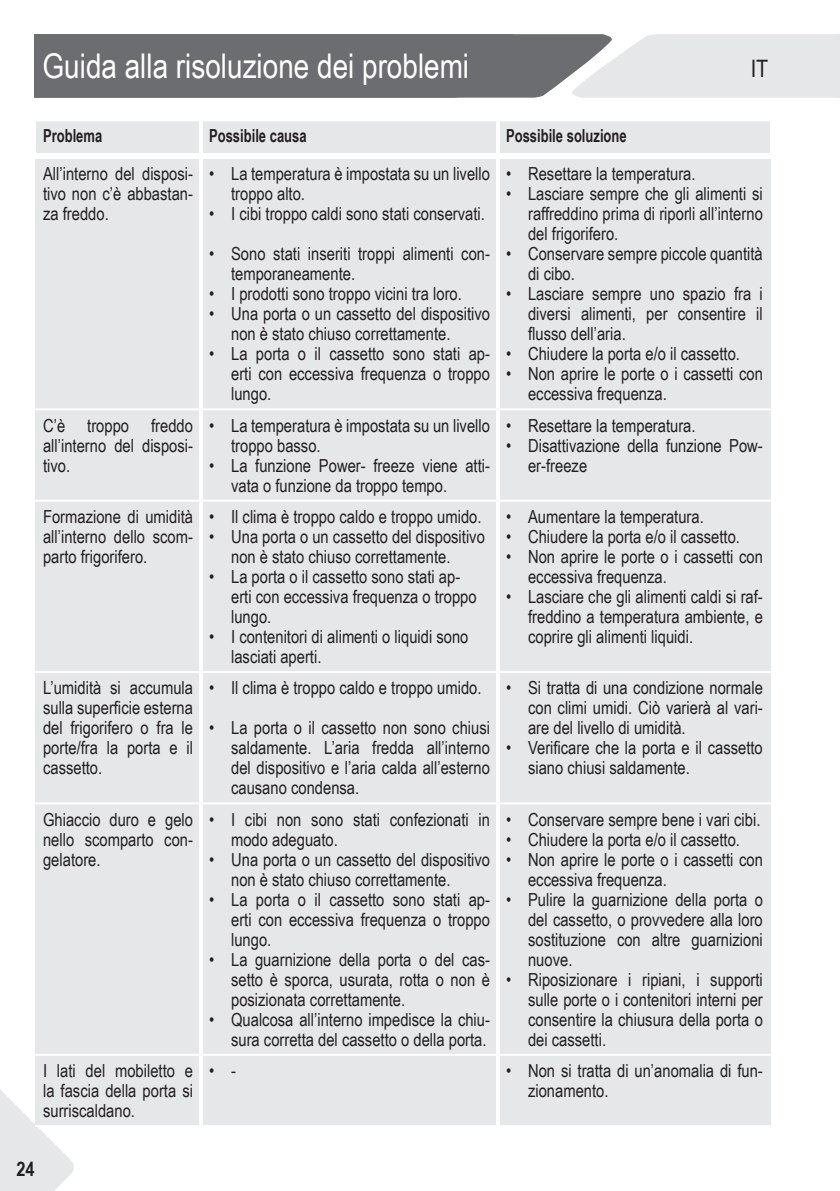
<style>
.page{position:relative;width:840px;height:1191px;background:#fff}
.page>*{position:absolute;margin:0;border:0;box-sizing:border-box;transform-origin:0 0}
.t1{font:34px "Arial Narrow";color:#fff}
.t2{font:24px "Arial Narrow";color:#231f20}
.t3{font:700 20px "Arial Narrow";color:#231f20}
.fließtext{font:18px/20px "Arial Narrow";color:#231f20}
.fließtext_eng{font:700 18px "Arial Narrow";color:#231f20;scale:.88 1}
</style>
<div class="page">
<svg style="left:0;top:1090px;width:74px;height:101px"></svg>
<svg style="left:34px;top:34px;width:805px;height:64px;background:#949597"></svg>
<div style="left:35px;top:121px;width:735px;height:1004px;background:#e6e7e9"></div>
<hr style="left:199px;top:159px;width:4px;height:249px;background:#fff">
<svg style="left:495px;top:159px;width:4px;height:249px"></svg>
<hr style="left:199px;top:410px;width:4px;height:90px;background:#fff">
<svg style="left:495px;top:410px;width:4px;height:90px"></svg>
<hr style="left:199px;top:502px;width:4px;height:169px;background:#fff">
<svg style="left:495px;top:502px;width:4px;height:169px"></svg>
<hr style="left:199px;top:673px;width:4px;height:129px;background:#fff">
<svg style="left:495px;top:673px;width:4px;height:129px"></svg>
<hr style="left:199px;top:804px;width:4px;height:249px;background:#fff">
<svg style="left:495px;top:804px;width:4px;height:249px"></svg>
<hr style="left:199px;top:1055px;width:4px;height:70px;background:#fff">
<svg style="left:495px;top:1055px;width:4px;height:70px"></svg>
<hr style="left:34px;top:121px;width:2px;height:32px;background:#fff">
<hr style="left:769px;top:121px;width:2px;height:32px;background:#fff">
<hr style="left:199px;top:121px;width:4px;height:32px;background:#fff">
<svg style="left:495px;top:121px;width:4px;height:32px"></svg>
<div style="left:34px;top:153px;width:167px;height:6px;background:#fff"></div>
<div style="left:201px;top:153px;width:296px;height:6px;background:#fff"></div>
<div style="left:497px;top:153px;width:274px;height:6px;background:#fff"></div>
<hr style="left:35px;top:408px;width:166px;height:2px;background:#fff">
<hr style="left:201px;top:408px;width:296px;height:2px;background:#fff">
<hr style="left:497px;top:408px;width:273px;height:2px;background:#fff">
<hr style="left:35px;top:500px;width:166px;height:2px;background:#fff">
<hr style="left:201px;top:500px;width:296px;height:2px;background:#fff">
<hr style="left:497px;top:500px;width:273px;height:2px;background:#fff">
<hr style="left:35px;top:671px;width:166px;height:2px;background:#fff">
<hr style="left:201px;top:671px;width:296px;height:2px;background:#fff">
<hr style="left:497px;top:671px;width:273px;height:2px;background:#fff">
<hr style="left:35px;top:802px;width:166px;height:2px;background:#fff">
<hr style="left:201px;top:802px;width:296px;height:2px;background:#fff">
<hr style="left:497px;top:802px;width:273px;height:2px;background:#fff">
<hr style="left:35px;top:1053px;width:166px;height:2px;background:#fff">
<hr style="left:201px;top:1053px;width:296px;height:2px;background:#fff">
<hr style="left:497px;top:1053px;width:273px;height:2px;background:#fff">
<hr style="left:35px;top:1125px;width:166px;height:2px;background:#fff">
<p class="t1" style="left:43px;top:41px;width:428px">Guida alla risoluzione dei problemi</p>
<h2 class="t2" style="left:750px;top:51px;width:19px">IT</h2>
<p class="fließtext_eng" style="left:43px;top:122px;width:69px">Problema</p>
<p class="fließtext_eng" style="left:209px;top:122px;width:112px">Possibile causa</p>
<p class="fließtext_eng" style="left:506px;top:122px;width:138px">Possibile soluzione</p>
<p class="fließtext" style="left:43px;top:163px;width:151px;text-align:justify">All’interno del disposi&shy;tivo non c’è abbastan&shy;za freddo.</p>
<p class="fließtext" style="left:231px;top:163px;width:260px;text-indent:-22px">• La temperatura è impostata su un livello troppo alto.</p>
<p class="fließtext" style="left:505px;top:163px;width:191px">• Resettare la temperatura.</p>
<p class="fließtext" style="left:527px;top:183px;width:236px;text-align:justify;text-indent:-22px">• Lasciare sempre che gli alimenti si raffreddino prima di riporli all’interno del frigorifero.</p>
<p class="fließtext" style="left:527px;top:243px;width:236px;text-indent:-22px">• Conservare sempre piccole quantità di cibo.</p>
<p class="fließtext" style="left:527px;top:283px;width:236px;text-align:justify;text-indent:-22px">• Lasciare sempre uno spazio fra i diversi alimenti, per consentire il flusso dell’aria.</p>
<p class="fließtext" style="left:505px;top:343px;width:235px">• Chiudere la porta e/o il cassetto.</p>
<p class="fließtext" style="left:527px;top:363px;width:236px;text-indent:-22px">• Non aprire le porte o i cassetti con eccessiva frequenza.</p>
<p class="fließtext" style="left:209px;top:203px;width:277px">• I cibi troppo caldi sono stati conservati.</p>
<p class="fließtext" style="left:231px;top:243px;width:260px;text-indent:-22px">• Sono stati inseriti troppi alimenti con&shy;temporaneamente.</p>
<p class="fließtext" style="left:209px;top:283px;width:254px">• I prodotti sono troppo vicini tra loro.</p>
<p class="fließtext" style="left:231px;top:303px;width:260px;text-indent:-22px">• Una porta o un cassetto del dispositivo non è stato chiuso correttamente.</p>
<p class="fließtext" style="left:231px;top:343px;width:260px;text-align:justify;text-indent:-22px">• La porta o il cassetto sono stati ap&shy;erti con eccessiva frequenza o troppo lungo.</p>
<p class="fließtext" style="left:43px;top:414px;width:151px;text-align:justify">C’è troppo freddo all’interno del disposi&shy;tivo.</p>
<p class="fließtext" style="left:231px;top:414px;width:260px;text-indent:-22px">• La temperatura è impostata su un livello troppo basso.</p>
<p class="fließtext" style="left:231px;top:454px;width:260px;text-indent:-22px">• La funzione Power- freeze viene atti&shy;vata o funzione da troppo tempo.</p>
<p class="fließtext" style="left:43px;top:506px;width:151px;text-align:justify">Formazione di umidità all’interno dello scom&shy;parto frigorifero.</p>
<p class="fließtext" style="left:209px;top:506px;width:274px">• Il clima è troppo caldo e troppo umido.</p>
<p class="fließtext" style="left:231px;top:526px;width:255px;text-indent:-22px">• Una porta o un cassetto del dispositivo non è stato chiuso correttamente.</p>
<p class="fließtext" style="left:231px;top:566px;width:247px;text-indent:-22px">• La porta o il cassetto sono stati ap&shy;erti con eccessiva frequenza o troppo lungo.</p>
<p class="fließtext" style="left:231px;top:626px;width:239px;text-indent:-22px">• I contenitori di alimenti o liquidi sono lasciati aperti.</p>
<p class="fließtext" style="left:43px;top:677px;width:151px;text-align:justify">L’umidità si accumula sulla superficie esterna del frigorifero o fra le porte/fra la porta e il cassetto.</p>
<p class="fließtext" style="left:209px;top:677px;width:274px">• Il clima è troppo caldo e troppo umido.</p>
<p class="fließtext" style="left:231px;top:717px;width:260px;text-align:justify;text-indent:-22px">• La porta o il cassetto non sono chiusi saldamente. L’aria fredda all’interno del dispositivo e l’aria calda all’esterno causano condensa.</p>
<p class="fließtext" style="left:43px;top:808px;width:151px;text-align:justify">Ghiaccio duro e gelo nello scomparto con&shy;gelatore.</p>
<p class="fließtext" style="left:231px;top:808px;width:260px;text-indent:-22px">• I cibi non sono stati confezionati in modo adeguato.</p>
<p class="fließtext" style="left:231px;top:848px;width:260px;text-indent:-22px">• Una porta o un cassetto del dispositivo non è stato chiuso correttamente.</p>
<p class="fließtext" style="left:231px;top:888px;width:260px;text-align:justify;text-indent:-22px">• La porta o il cassetto sono stati ap&shy;erti con eccessiva frequenza o troppo lungo.</p>
<p class="fließtext" style="left:231px;top:948px;width:260px;text-align:justify;text-indent:-22px">• La guarnizione della porta o del cas&shy;setto è sporca, usurata, rotta o non è posizionata correttamente.</p>
<p class="fließtext" style="left:209px;top:1008px;width:282px;text-align:right">• Qualcosa all’interno impedisce la chiu&shy;sura corretta del cassetto o della porta.</p>
<p class="fließtext" style="left:505px;top:414px;width:191px">• Resettare la temperatura.</p>
<p class="fließtext" style="left:527px;top:434px;width:236px;text-indent:-22px">• Disattivazione della funzione Pow&shy;er-freeze</p>
<p class="fließtext" style="left:505px;top:506px;width:199px">• Aumentare la temperatura.</p>
<p class="fließtext" style="left:505px;top:526px;width:235px">• Chiudere la porta e/o il cassetto.</p>
<p class="fließtext" style="left:527px;top:546px;width:236px;text-indent:-22px">• Non aprire le porte o i cassetti con eccessiva frequenza.</p>
<p class="fließtext" style="left:527px;top:586px;width:236px;text-align:justify;text-indent:-22px">• Lasciare che gli alimenti caldi si raf&shy;freddino a temperatura ambiente, e coprire gli alimenti liquidi.</p>
<p class="fließtext" style="left:527px;top:677px;width:236px;text-align:justify;text-indent:-22px">• Si tratta di una condizione normale con climi umidi. Ciò varierà al vari&shy;are del livello di umidità.</p>
<p class="fließtext" style="left:527px;top:737px;width:236px;text-indent:-22px">• Verificare che la porta e il cassetto siano chiusi saldamente.</p>
<p class="fließtext" style="left:505px;top:808px;width:256px">• Conservare sempre bene i vari cibi.</p>
<p class="fließtext" style="left:505px;top:828px;width:235px">• Chiudere la porta e/o il cassetto.</p>
<p class="fließtext" style="left:527px;top:848px;width:236px;text-indent:-22px">• Non aprire le porte o i cassetti con eccessiva frequenza.</p>
<p class="fließtext" style="left:527px;top:888px;width:236px;text-align:justify;text-indent:-22px">• Pulire la guarnizione della porta o del cassetto, o provvedere alla loro sostituzione con altre guarnizioni nuove.</p>
<p class="fließtext" style="left:527px;top:968px;width:236px;text-align:justify;text-indent:-22px">• Riposizionare i ripiani, i supporti sulle porte o i contenitori interni per consentire la chiusura della porta o dei cassetti.</p>
<p class="fließtext" style="left:43px;top:1060px;width:151px;text-align:justify">I lati del mobiletto e la fascia della porta si surriscaldano.</p>
<p class="fließtext" style="left:209px;top:1060px;width:28px">• -</p>
<p class="fließtext" style="left:527px;top:1060px;width:236px;text-indent:-22px">• Non si tratta di un’anomalia di fun&shy;zionamento.</p>
<p class="t3" style="left:16px;top:1153px;width:20px">24</p>
</div>
